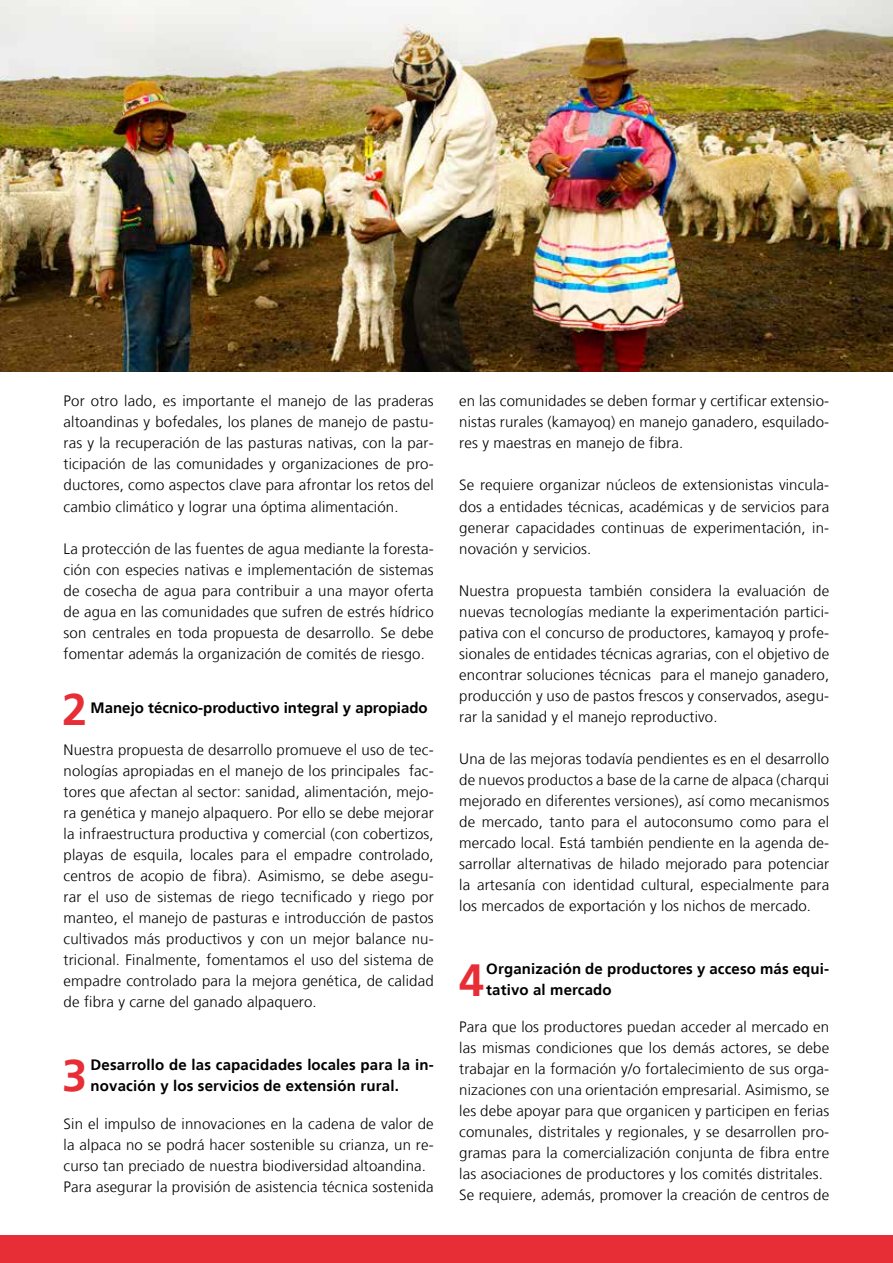
<style>
.page{position:relative;width:893px;height:1263px;background:#fff}
.page>*{position:absolute;margin:0;border:0;box-sizing:border-box;transform-origin:0 0}
.t1{font:700 45px "Frutiger LT";color:#e72e36}
.t2{font:300 15px/21px "Frutiger LT";letter-spacing:.01em;color:#000;text-align:justify}
.t3{font:700 15px/21.6px "Frutiger LT";letter-spacing:.01em;color:#000}
</style>
<div class="page">
<div style="left:0;top:1235px;width:893px;height:28px;background:#e72e36"></div>
<img style="left:0;top:0;width:893px;height:371px">
<p class="t2" style="left:64px;top:391px;width:372px">Por otro lado, es importante el manejo de las praderas altoandinas y bofedales, los planes de manejo de pastu&shy;ras y la recuperación de las pasturas nativas, con la par&shy;ticipación de las comunidades y organizaciones de pro&shy;ductores, como aspectos clave para afrontar los retos del cambio climático y lograr una óptima alimentación.</p>
<p class="t2" style="left:64px;top:538px;width:372px">La protección de las fuentes de agua mediante la foresta&shy;ción con especies nativas e implementación de sistemas de cosecha de agua para contribuir a una mayor oferta de agua en las comunidades que sufren de estrés hídrico son centrales en toda propuesta de desarrollo. Se debe fomentar además la organización de comités de riesgo.</p>
<p class="t3" style="left:91px;top:696px;width:339px">Manejo técnico-productivo integral y apropiado</p>
<p class="t2" style="left:64px;top:739px;width:372px">Nuestra propuesta de desarrollo promueve el uso de tec&shy;nologías apropiadas en el manejo de los principales fac&shy;tores que afectan al sector: sanidad, alimentación, mejo&shy;ra genética y manejo alpaquero. Por ello se debe mejorar la infraestructura productiva y comercial (con cobertizos, playas de esquila, locales para el empadre controlado, centros de acopio de fibra). Asimismo, se debe asegu&shy;rar el uso de sistemas de riego tecnificado y riego por manteo, el manejo de pasturas e introducción de pastos cultivados más productivos y con un mejor balance nu&shy;tricional. Finalmente, fomentamos el uso del sistema de empadre controlado para la mejora genética, de calidad de fibra y carne del ganado alpaquero.</p>
<h1 class="t1" style="left:62px;top:683px;width:27px">2</h1>
<p class="t3" style="left:91px;top:1053px;width:345px">Desarrollo de las capacidades locales para la in&shy;novación y los servicios de extensión rural.</p>
<p class="t2" style="left:64px;top:1113px;width:372px;text-align:left">Sin el impulso de innovaciones en la cadena de valor de la alpaca no se podrá hacer sostenible su crianza, un re&shy;curso tan preciado de nuestra biodiversidad altoandina.<br>Para asegurar la provisión de asistencia técnica sostenida</p>
<h1 class="t1" style="left:62px;top:1049px;width:27px">3</h1>
<p class="t2" style="left:459px;top:391px;width:371px">en las comunidades se deben formar y certificar extensio&shy;nistas rurales (kamayoq) en manejo ganadero, esquilado&shy;res y maestras en manejo de fibra.</p>
<p class="t2" style="left:459px;top:475px;width:371px">Se requiere organizar núcleos de extensionistas vincula&shy;dos a entidades técnicas, académicas y de servicios para generar capacidades continuas de experimentación, in&shy;novación y servicios.</p>
<p class="t2" style="left:459px;top:580px;width:371px">Nuestra propuesta también considera la evaluación de nuevas tecnologías mediante la experimentación partici&shy;pativa con el concurso de productores, kamayoq y profe&shy;sionales de entidades técnicas agrarias, con el objetivo de encontrar soluciones técnicas para el manejo ganadero, producción y uso de pastos frescos y conservados, asegu&shy;rar la sanidad y el manejo reproductivo.</p>
<p class="t2" style="left:459px;top:748px;width:371px">Una de las mejoras todavía pendientes es en el desarrollo de nuevos productos a base de la carne de alpaca (charqui mejorado en diferentes versiones), así como mecanismos de mercado, tanto para el autoconsumo como para el mercado local. Está también pendiente en la agenda de&shy;sarrollar alternativas de hilado mejorado para potenciar la artesanía con identidad cultural, especialmente para los mercados de exportación y los nichos de mercado.</p>
<p class="t3" style="left:486px;top:958px;width:344px;line-height:21px">Organización de productores y acceso más equi&shy;tativo al mercado</p>
<p class="t2" style="left:459px;top:1016px;width:371px;text-align:left">Para que los productores puedan acceder al mercado en las mismas condiciones que los demás actores, se debe trabajar en la formación y/o fortalecimiento de sus orga&shy;nizaciones con una orientación empresarial. Asimismo, se les debe apoyar para que organicen y participen en ferias comunales, distritales y regionales, y se desarrollen pro&shy;gramas para la comercialización conjunta de fibra entre las asociaciones de productores y los comités distritales.<br>Se requiere, además, promover la creación de centros de</p>
<h1 class="t1" style="left:459px;top:953px;width:27px">4</h1>
</div>
